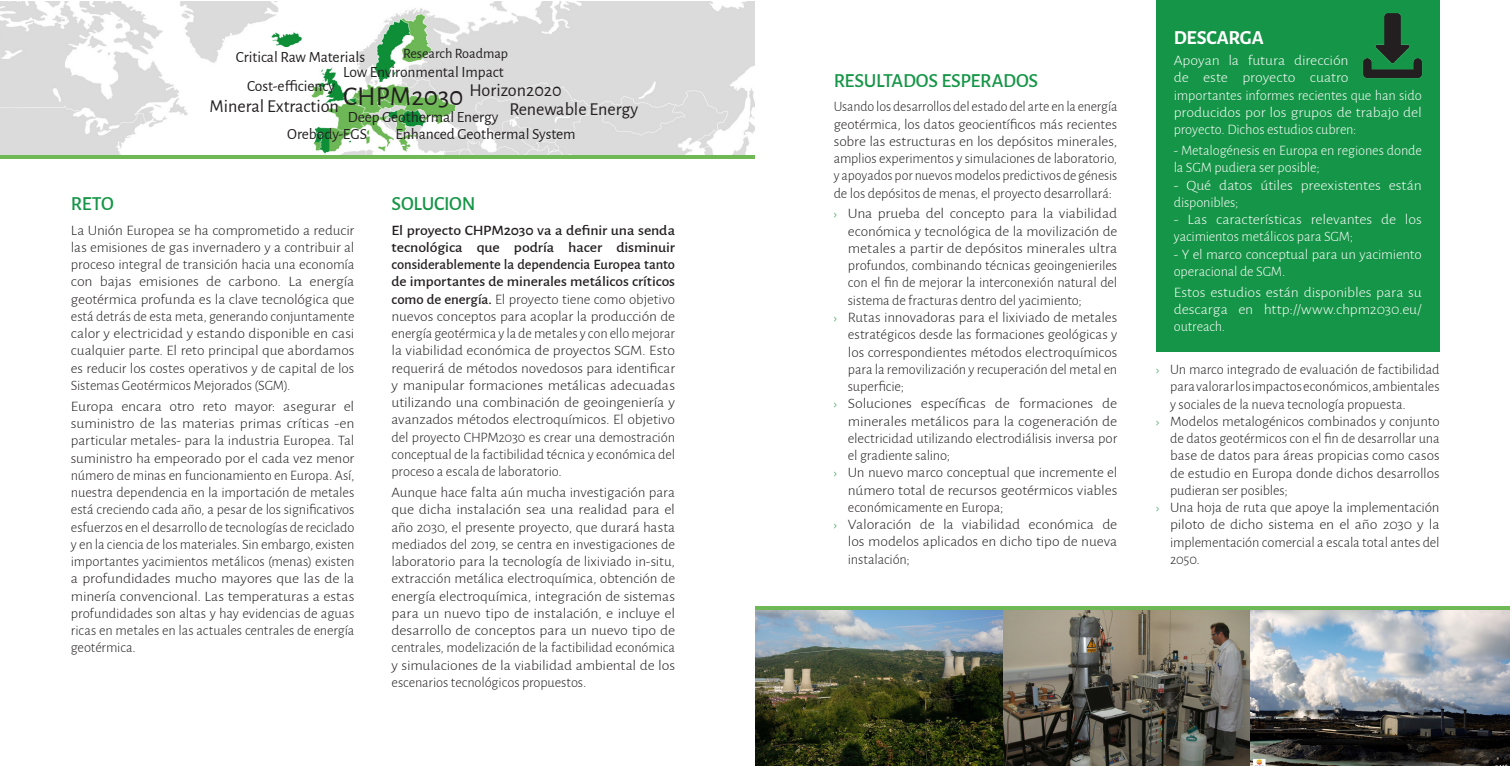
<style>
.page{position:relative;width:1510px;height:766px;background:#fff}
.page>*{position:absolute;margin:0;border:0;box-sizing:border-box;transform-origin:0 0}
.t1{font:27.25px "Alegreya Sans";color:#231f20}
.t2{font:500 20px "Alegreya Sans";letter-spacing:-.02em;color:#159547}
.t3{font:700 20px "Alegreya Sans";letter-spacing:-.01em;color:#fff}
.t4{font:18.12px "Alegreya Sans";color:#231f20}
.t5{font:15.62px/15.1px "Alegreya Sans";color:#231f20}
.t6{font:300 14.38px/17.2px "Alegreya Sans";letter-spacing:-.01em;color:#231f20;text-align:justify}
.t7{font:300 14.38px/17.2px "Alegreya Sans";letter-spacing:-.01em;color:#231f20;text-align:justify;scale:1.1 1}
.t8{font:300 14.38px/17.2px "Alegreya Sans";letter-spacing:-.01em;color:#231f20;text-align:justify;scale:1.06 1}
.t9{font:300 14.38px/17.2px "Alegreya Sans";letter-spacing:-.01em;color:#231f20;text-align:justify;scale:1.07 1}
.t10{font:300 14.38px/17.2px "Alegreya Sans";letter-spacing:-.005em;color:#fff;scale:1.1 1}
.t11{font:300 14.38px/17.2px "Alegreya Sans";letter-spacing:-.01em;color:#231f20;text-align:justify;scale:1.04 1}
.t12{font:300 14.38px/17.2px "Alegreya Sans";letter-spacing:-.01em;color:#231f20;text-align:justify;scale:1.05 1}
.t13{font:300 14.38px/17.2px "Alegreya Sans";letter-spacing:-.005em;color:#fff}
.t14{font:300 14.38px/17.2px "Alegreya Sans";letter-spacing:-.005em;color:#fff;scale:1.04 1}
.t15{font:14.25px "Alegreya Sans";color:#231f20}
.s1{font-weight:500}
.s2{font-size:13.12px;color:#0f8e38}
</style>
<div class="page">
<img style="left:755px;top:609px;width:496px;height:156px">
<img style="left:1251px;top:609px;width:258px;height:156px">
<img style="left:0;top:2px;width:754px;height:153px">
<hr style="left:755px;top:606px;width:754px;height:3px;background:#6eb856">
<hr style="left:0;top:155px;width:755px;height:3px;background:#6eb856">
<div style="left:1156px;top:0;width:283px;height:351px;background:#159547"></div>
<img style="left:1363px;top:13px;width:60px;height:66px">
<p class="t15" style="left:403px;top:43px;width:107px">Research Roadmap</p>
<p class="t5" style="left:343px;top:49px;width:162px;text-indent:-107px">Critical Raw Materials<br>Low Environmental Impact</p>
<p class="t5" style="left:247px;top:77px;width:90px">Cost-efficiency</p>
<p class="t4" style="left:469px;top:77px;width:94px">Horizon2020</p>
<p class="t1" style="left:343px;top:78px;width:122px">CHPM2030</p>
<p class="t5" style="left:287px;top:125px;width:81px">Orebody-EGS</p>
<p class="t4" style="left:210px;top:94px;width:131px">Mineral Extraction</p>
<p class="t4" style="left:509px;top:97px;width:130px">Renewable Energy</p>
<p class="t5" style="left:348px;top:108px;width:152px">Deep Geothermal Energy</p>
<p class="t5" style="left:395px;top:125px;width:182px">Enhanced Geothermal System</p>
<p class="t2" style="left:71px;top:190px;width:45px">RETO</p>
<p class="t9" style="left:71px;top:221px;width:266px">La Unión Europea se ha comprometido a reducir las emisiones de gas invernadero y a contribuir al proceso integral de transición hacia una economía con bajas emisiones de carbono. La energía geotérmica profunda es la clave tecnológica que está detrás de esta meta, generando conjuntamente calor y electricidad y estando disponible en casi cualquier parte. El reto principal que abordamos es reducir los costes operativos y de capital de los Sistemas Geotérmicos Mejorados (SGM).</p>
<p class="t7" style="left:71px;top:397px;width:259px">Europa encara otro reto mayor: asegurar el suministro de las materias primas críticas -en particular metales- para la industria Europea. Tal suministro ha empeorado por el cada vez menor número de minas en funcionamiento en Europa. Así, nuestra dependencia en la importación de metales está creciendo cada año, a pesar de los significativos esfuerzos en el desarrollo de tecnologías de reciclado y en la ciencia de los materiales. Sin embargo, existen importantes yacimientos metálicos (menas) existen a profundidades mucho mayores que las de la minería convencional. Las temperaturas a estas profundidades son altas y hay evidencias de aguas ricas en metales en las actuales centrales de energía geotérmica.</p>
<p class="t2" style="left:391px;top:190px;width:85px">SOLUCION</p>
<p class="t6" style="left:391px;top:221px;width:285px"><span class="s1">El proyecto CHPM2030 va a definir una senda tecnológica que podría hacer disminuir considerablemente la dependencia Europea tanto de importantes de minerales metálicos críticos como de energía.</span> El proyecto tiene como objetivo nuevos conceptos para acoplar la producción de energía geotérmica y la de metales y con ello mejorar la viabilidad económica de proyectos SGM. Esto requerirá de métodos novedosos para identificar y manipular formaciones metálicas adecuadas utilizando una combinación de geoingeniería y avanzados métodos electroquímicos. El objetivo del proyecto CHPM2030 es crear una demostración conceptual de la factibilidad técnica y económica del proceso a escala de laboratorio.</p>
<p class="t8" style="left:391px;top:483px;width:269px">Aunque hace falta aún mucha investigación para que dicha instalación sea una realidad para el año 2030, el presente proyecto, que durará hasta mediados del 2019, se centra en investigaciones de laboratorio para la tecnología de lixiviado in-situ, extracción metálica electroquímica, obtención de energía electroquímica, integración de sistemas para un nuevo tipo de instalación, e incluye el desarrollo de conceptos para un nuevo tipo de centrales, modelización de la factibilidad económica y simulaciones de la viabilidad ambiental de los escenarios tecnológicos propuestos.</p>
<p class="t2" style="left:833px;top:66px;width:206px">RESULTADOS ESPERADOS</p>
<p class="t6" style="left:833px;top:98px;width:285px">Usando los desarrollos del estado del arte en la energía geotérmica, los datos geocientíficos más recientes sobre las estructuras en los depósitos minerales, amplios experimentos y simulaciones de laboratorio, y apoyados por nuevos modelos predictivos de génesis de los depósitos de menas, el proyecto desarrollará:</p>
<p class="t7" style="left:848px;top:205px;width:246px;text-indent:-14px"><span class="s2">›</span> Una prueba del concepto para la viabilidad económica y tecnológica de la movilización de metales a partir de depósitos minerales ultra profundos, combinando técnicas geoingenieriles con el fin de mejorar la interconexión natural del sistema de fracturas dentro del yacimiento;</p>
<p class="t8" style="left:848px;top:308px;width:256px;text-indent:-14px"><span class="s2">›</span> Rutas innovadoras para el lixiviado de metales estratégicos desde las formaciones geológicas y los correspondientes métodos electroquímicos para la removilización y recuperación del metal en superficie;</p>
<p class="t7" style="left:848px;top:394px;width:246px;text-indent:-14px"><span class="s2">›</span> Soluciones específicas de formaciones de minerales metálicos para la cogeneración de electricidad utilizando electrodiálisis inversa por el gradiente salino;</p>
<p class="t12" style="left:848px;top:463px;width:258px;text-indent:-14px"><span class="s2">›</span> Un nuevo marco conceptual que incremente el número total de recursos geotérmicos viables económicamente en Europa;</p>
<p class="t7" style="left:848px;top:515px;width:246px;text-indent:-14px"><span class="s2">›</span> Valoración de la viabilidad económica de los modelos aplicados en dicho tipo de nueva instalación;</p>
<p class="t3" style="left:1173px;top:23px;width:92px">DESCARGA</p>
<p class="t10" style="left:1173px;top:51px;width:227px">Apoyan la futura dirección<br>de este proyecto cuatro<br>importantes informes recientes que han sido producidos por los grupos de trabajo del proyecto. Dichos estudios cubren:</p>
<p class="t13" style="left:1173px;top:141px;width:250px">- Metalogénesis en Europa en regiones donde la SGM pudiera ser posible;</p>
<p class="t10" style="left:1173px;top:176px;width:227px">- Qué datos útiles preexistentes están disponibles;</p>
<p class="t10" style="left:1173px;top:210px;width:227px">- Las características relevantes de los yacimientos metálicos para SGM;</p>
<p class="t14" style="left:1173px;top:245px;width:240px">- Y el marco conceptual para un yacimiento operacional de SGM.</p>
<p class="t10" style="left:1173px;top:283px;width:227px;text-align:justify">Estos estudios están disponibles para su descarga en http://www.chpm2030.eu/ outreach.</p>
<p class="t6" style="left:1170px;top:360px;width:271px;text-indent:-14px"><span class="s2">›</span> Un marco integrado de evaluación de factibilidad para valorar los impactos económicos, ambientales y sociales de la nueva tecnología propuesta.</p>
<p class="t6" style="left:1170px;top:412px;width:271px;text-indent:-14px"><span class="s2">›</span> Modelos metalogénicos combinados y conjunto de datos geotérmicos con el fin de desarrollar una base de datos para áreas propicias como casos de estudio en Europa donde dichos desarrollos pudieran ser posibles;</p>
<p class="t11" style="left:1170px;top:498px;width:260px;text-indent:-14px"><span class="s2">›</span> Una hoja de ruta que apoye la implementación piloto de dicho sistema en el año 2030 y la implementación comercial a escala total antes del 2050.</p>
</div>
